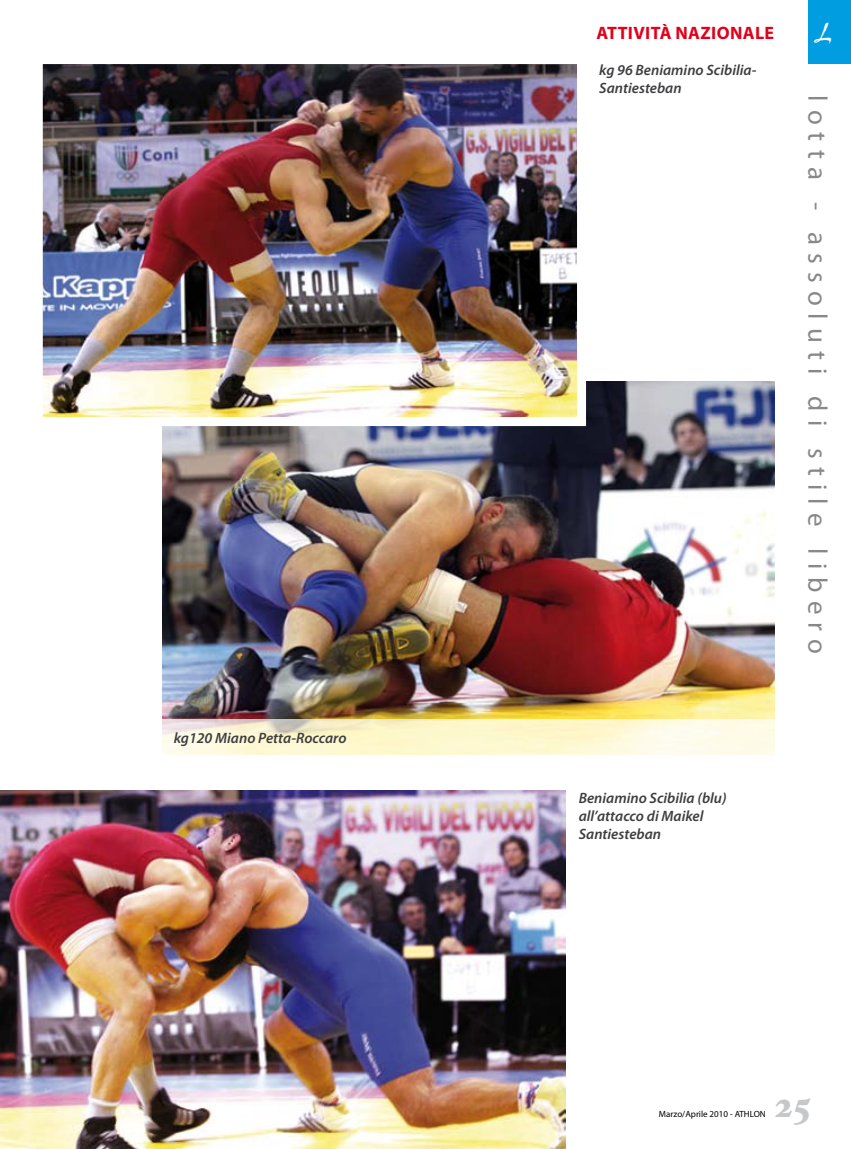
<style>
.page{position:relative;width:851px;height:1149px;background:#fff}
.page>*{position:absolute;margin:0;border:0;box-sizing:border-box;transform-origin:0 0}
.t1{font:900 36px "Hoefler Text";color:#c6c7c8}
.t2{font:700 30px "Ex Ponto Pro";color:#fff}
.t3{font:27px "Myriad Pro";letter-spacing:.3em;color:#87888a}
.t4{font:700 18px "Myriad Pro";letter-spacing:.02em;color:#e2001a}
.t5{font:italic 600 15px/18px "Myriad Pro";color:#3e3d40}
.t6{font:9px "Myriad Pro";color:#000}
</style>
<div class="page">
<div style="left:808px;top:0;width:42px;height:64px;background:#009ee0"></div>
<img style="left:163px;top:381px;width:611px;height:337px">
<svg style="left:162px;top:718px;width:613px;height:37px;background:#f9f3d2"></svg>
<img style="left:44px;top:65px;width:532px;height:351px">
<div style="left:34px;top:55px;width:552px;height:371px;border:9px solid #fff"></div>
<img style="left:0;top:790px;width:566px;height:358px">
<p class="t5" style="left:174px;top:728px;width:174px">kg120 Miano Petta-Roccaro</p>
<p class="t4" style="left:596px;top:21px;width:179px">ATTIVITÀ NAZIONALE</p>
<p class="t5" style="left:599px;top:61px;width:159px">kg 96 Beniamino Scibilia-<br>Santiesteban</p>
<h2 class="t2" style="left:814px;top:14px;width:19px">L</h2>
<h3 class="t3" style="left:834px;top:95px;width:560px;rotate:90deg">lotta - assoluti di stile libero</h3>
<p class="t5" style="left:578px;top:788px;width:149px">Beniamino Scibilia (blu) all’attacco di Maikel<br>Santiesteban</p>
<p class="t6" style="left:658px;top:1108px;width:108px">Marzo/Aprile 2010 - ATHLON</p>
<h1 class="t1" style="left:774px;top:1082px;width:38px">25</h1>
</div>
